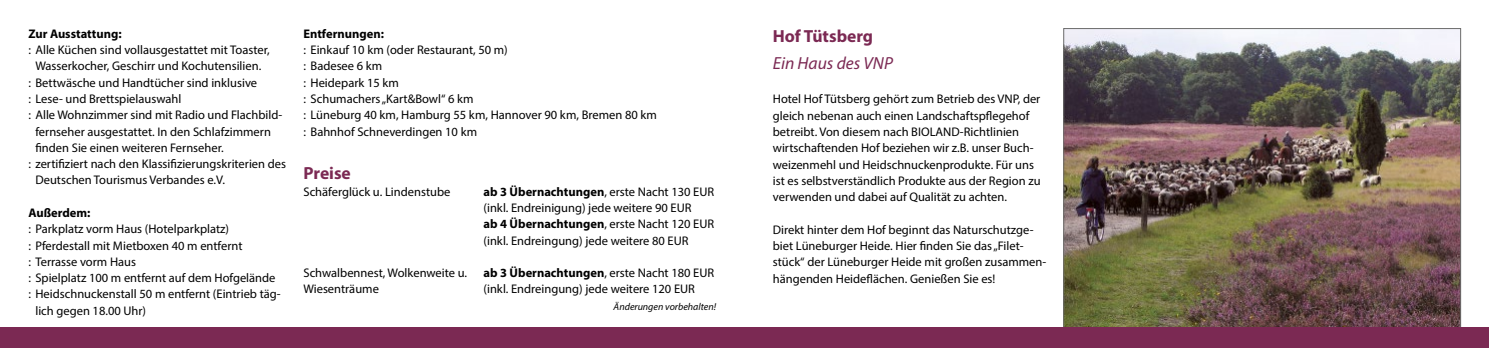
<style>
.page{position:relative;width:1489px;height:348px;background:#fff}
.page>*{position:absolute;margin:0;border:0;box-sizing:border-box;transform-origin:0 0}
.t1{font:700 17.5px "Myriad Pro";color:#7b2953}
.t2{font:italic 17.5px "Myriad Pro";color:#7b2953}
.t3{font:12.5px/16.2px "Myriad Pro";color:#000}
.t4{font:700 12.5px "Myriad Pro";color:#000}
.t5{font:italic 10px "Myriad Pro";color:#000}
.s1{font-weight:700}
.s2{font-weight:400}
</style>
<div class="page">
<div style="left:0;top:327px;width:1488px;height:20px;background:#7b2953"></div>
<img style="left:1063px;top:28px;width:397px;height:299px">
<p class="t4" style="left:28px;top:25px;width:95px">Zur Ausstattung:</p>
<p class="t3" style="left:28px;top:41px;width:243px">: Alle Küchen sind vollausgestattet mit Toaster,</p>
<p class="t3" style="left:35px;top:58px;width:227px">Wasserkocher, Geschirr und Kochutensilien.</p>
<p class="t3" style="left:28px;top:74px;width:230px">: Bettwäsche und Handtücher sind inklusive</p>
<p class="t3" style="left:28px;top:90px;width:155px">: Lese- und Brettspielauswahl</p>
<p class="t3" style="left:28px;top:106px;width:255px">: Alle Wohnzimmer sind mit Radio und Flachbild-</p>
<p class="t3" style="left:35px;top:123px;width:237px">fernseher ausgestattet. In den Schlafzimmern</p>
<p class="t3" style="left:35px;top:139px;width:190px">finden Sie einen weiteren Fernseher.</p>
<p class="t3" style="left:28px;top:155px;width:259px">: zertifiziert nach den Klassifizierungskriterien des</p>
<p class="t3" style="left:35px;top:171px;width:191px">Deutschen Tourismus Verbandes e.V.</p>
<p class="t4" style="left:28px;top:204px;width:64px">Außerdem:</p>
<p class="t3" style="left:28px;top:220px;width:202px">: Parkplatz vorm Haus (Hotelparkplatz)</p>
<p class="t3" style="left:28px;top:236px;width:216px">: Pferdestall mit Mietboxen 40 m entfernt</p>
<p class="t3" style="left:28px;top:253px;width:109px">: Terrasse vorm Haus</p>
<p class="t3" style="left:28px;top:269px;width:249px">: Spielplatz 100 m entfernt auf dem Hofgelände</p>
<p class="t3" style="left:28px;top:285px;width:254px">: Heidschnuckenstall 50 m entfernt (Eintrieb täg-</p>
<p class="t3" style="left:35px;top:301px;width:112px">lich gegen 18.00 Uhr)</p>
<p class="t4" style="left:303px;top:25px;width:82px">Entfernungen:</p>
<p class="t3" style="left:303px;top:41px;width:355px">: Einkauf 10 km (oder Restaurant, 50 m)<br>: Badesee 6 km<br>: Heidepark 15 km<br>: Schumachers „Kart&amp;Bowl“ 6 km<br>: Lüneburg 40 km, Hamburg 55 km, Hannover 90 km, Bremen 80 km : Bahnhof Schneverdingen 10 km</p>
<h1 class="t1" style="left:303px;top:162px;width:49px">Preise</h1>
<p class="t3" style="left:303px;top:183px;width:148px">Schäferglück u. Lindenstube</p>
<p class="t3" style="left:483px;top:183px;width:232px"><span class="s1">ab 3 Übernachtungen</span>, erste Nacht 130 EUR (inkl. Endreinigung) jede weitere 90 EUR<br><span class="s1">ab 4 Übernachtungen</span>, erste Nacht 120 EUR (inkl. Endreingung) jede weitere 80 EUR</p>
<p class="t3" style="left:303px;top:264px;width:165px">Schwalbennest, Wolkenweite u.</p>
<p class="t4" style="left:483px;top:264px;width:232px">ab 3 Übernachtungen<span class="s2">, erste Nacht 180 EUR</span></p>
<p class="t3" style="left:303px;top:280px;width:77px">Wiesenträume</p>
<p class="t3" style="left:483px;top:280px;width:213px">(inkl. Endreingung) jede weitere 120 EUR</p>
<p class="t5" style="left:613px;top:299px;width:104px">Änderungen vorbehalten!</p>
<h1 class="t1" style="left:772px;top:24px;width:102px">Hof Tütsberg</h1>
<h1 class="t2" style="left:772px;top:52px;width:121px">Ein Haus des VNP</h1>
<p class="t3" style="left:772px;top:91px;width:269px">Hotel Hof Tütsberg gehört zum Betrieb des VNP, der gleich nebenan auch einen Landschaftspflegehof betreibt. Von diesem nach BIOLAND-Richtlinien wirtschaftenden Hof beziehen wir z.B. unser Buch&shy;weizenmehl und Heidschnuckenprodukte. Für uns ist es selbstverständlich Produkte aus der Region zu verwenden und dabei auf Qualität zu achten.</p>
<p class="t3" style="left:772px;top:221px;width:275px">Direkt hinter dem Hof beginnt das Naturschutzge&shy;biet Lüneburger Heide. Hier finden Sie das „Filet&shy;stück“ der Lüneburger Heide mit großen zusammen&shy;hängenden Heideflächen. Genießen Sie es!</p>
</div>
